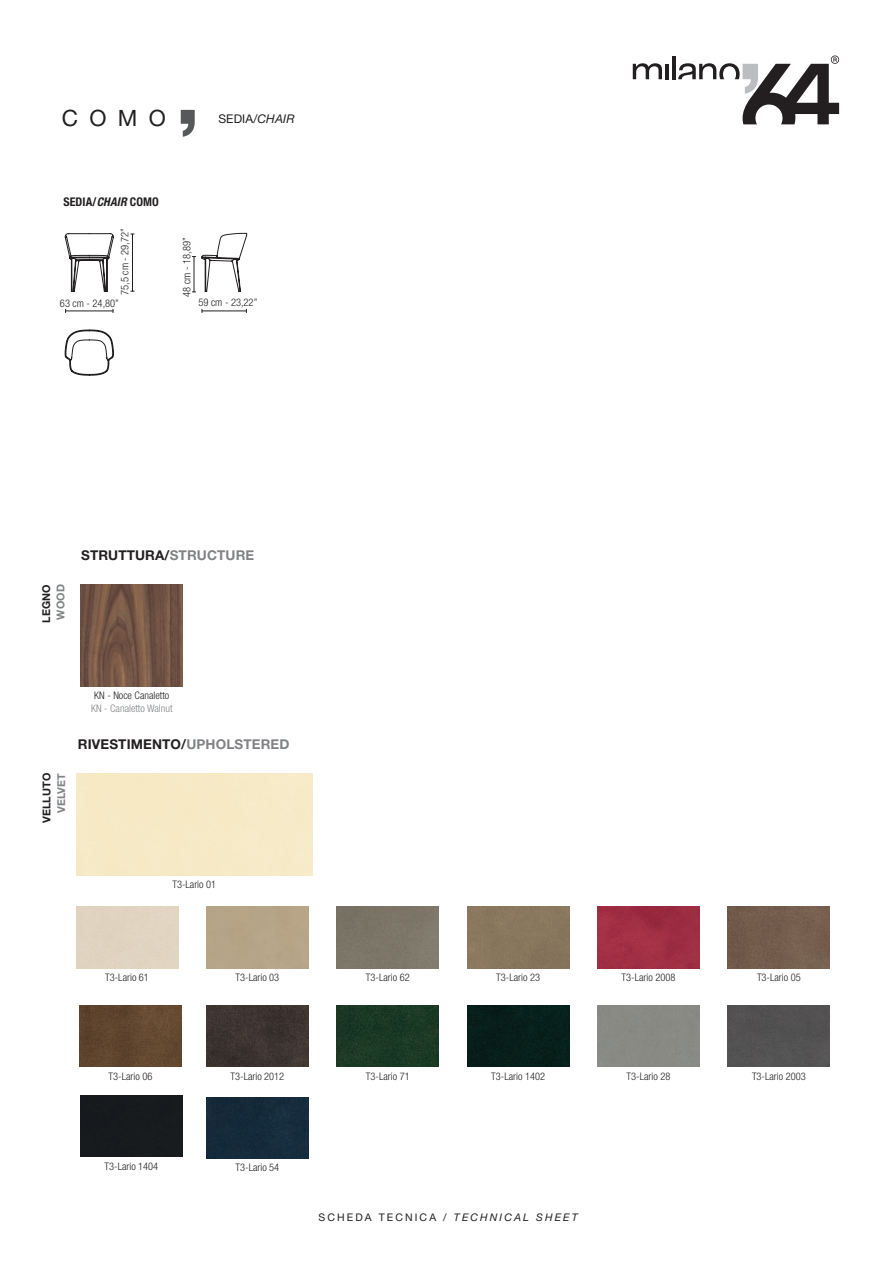
<style>
.page{position:relative;width:893px;height:1263px;background:#fff}
.page>*{position:absolute;margin:0;border:0;box-sizing:border-box;transform-origin:0 0}
.t1{font:22.5px "Helvetica Neue LT Std";color:#231f20}
.t2{font:700 13.5px "Helvetica Neue LT Std";letter-spacing:.01em;color:#231f20}
.t3{font:700 condensed 12px "Helvetica Neue LT Std";letter-spacing:.01em;color:#231f20}
.t4{font:12px "Helvetica Neue LT Std";letter-spacing:.01em;color:#231f20}
.t5{font:700 10.8px "Helvetica Neue LT Std";letter-spacing:.01em;color:#231f20}
.t6{font:700 10.8px "Helvetica Neue LT Std";letter-spacing:.01em;color:#808285}
.t7{font:300 condensed 10.5px "Helvetica Neue LT Std";color:#231f20}
.t8{font:10.5px "Helvetica Neue LT Std";letter-spacing:.2em;color:#231f20}
.t9{font:300 condensed 10.35px "Helvetica Neue LT Std";color:#231f20}
.t10{font:300 condensed 10.35px "Helvetica Neue LT Std";color:#808285}
.s1{font-style:italic}
.s2{color:#808285}
</style>
<div class="page">
<svg style="left:633px;top:63px;width:29px;height:16px"></svg>
<hr style="left:665px;top:64px;width:4px;height:15px;background:#231f20">
<hr style="left:672px;top:56px;width:4px;height:23px;background:#231f20">
<svg style="left:678px;top:56px;width:161px;height:68px"></svg>
<svg style="left:181px;top:110px;width:14px;height:27px"></svg>
<svg style="left:64px;top:233px;width:183px;height:143px"></svg>
<img style="left:81px;top:584px;width:102px;height:102px">
<div style="left:337px;top:907px;width:102px;height:61px;background:#7c7669"></div>
<div style="left:467px;top:907px;width:102px;height:61px;background:#89765e"></div>
<div style="left:597px;top:907px;width:102px;height:61px;background:#a02e44"></div>
<div style="left:728px;top:907px;width:102px;height:61px;background:#755d4d"></div>
<img style="left:79px;top:1005px;width:103px;height:62px">
<img style="left:206px;top:1005px;width:102px;height:62px">
<img style="left:337px;top:1005px;width:102px;height:62px">
<div style="left:467px;top:1005px;width:102px;height:62px;background:#071f1a"></div>
<div style="left:728px;top:1005px;width:102px;height:62px;background:#535252"></div>
<div style="left:80px;top:1096px;width:102px;height:61px;background:#171b1e"></div>
<div style="left:206px;top:1097px;width:102px;height:61px;background:#152b3b"></div>
<p class="t1" style="left:62px;top:105px;width:105px">COMO</p>
<p class="t4" style="left:218px;top:112px;width:78px">SEDIA/<span class="s1">CHAIR</span></p>
<p class="t3" style="left:63px;top:194px;width:97px">SEDIA/<span class="s1">CHAIR</span> COMO</p>
<p class="t7" style="left:119px;top:295px;width:68px;rotate:-90deg">75,5 cm - 29,72”</p>
<p class="t7" style="left:181px;top:297px;width:60px;rotate:-90deg">48 cm - 18,89”</p>
<p class="t7" style="left:60px;top:297px;width:60px">63 cm - 24,80”</p>
<p class="t7" style="left:198px;top:296px;width:60px">59 cm - 23,22”</p>
<p class="t5" style="left:40px;top:623px;width:40px;rotate:-90deg">LEGNO</p>
<p class="t6" style="left:54px;top:620px;width:37px;rotate:-90deg">WOOD</p>
<p class="t2" style="left:81px;top:547px;width:175px">STRUTTURA/<span class="s2">STRUCTURE</span></p>
<p class="t5" style="left:40px;top:823px;width:52px;rotate:-90deg">VELLUTO</p>
<p class="t6" style="left:54px;top:813px;width:42px;rotate:-90deg">VELVET</p>
<p class="t9" style="left:94px;top:690px;width:77px">KN - Noce Canaletto</p>
<p class="t10" style="left:91px;top:702px;width:83px">KN - Canaletto Walnut</p>
<p class="t2" style="left:78px;top:735px;width:213px">RIVESTIMENTO/<span class="s2">UPHOLSTERED</span></p>
<p class="t9" style="left:172px;top:878px;width:45px">T3-Lario 01</p>
<p class="t9" style="left:105px;top:971px;width:45px">T3-Lario 61</p>
<p class="t9" style="left:236px;top:971px;width:45px">T3-Lario 03</p>
<p class="t9" style="left:366px;top:971px;width:45px">T3-Lario 62</p>
<p class="t9" style="left:496px;top:971px;width:45px">T3-Lario 23</p>
<p class="t9" style="left:622px;top:971px;width:55px">T3-Lario 2008</p>
<p class="t9" style="left:757px;top:971px;width:45px">T3-Lario 05</p>
<p class="t9" style="left:109px;top:1070px;width:45px">T3-Lario 06</p>
<p class="t9" style="left:231px;top:1070px;width:55px">T3-Lario 2012</p>
<p class="t9" style="left:366px;top:1070px;width:45px">T3-Lario 71</p>
<p class="t9" style="left:491px;top:1070px;width:55px">T3-Lario 1402</p>
<p class="t9" style="left:627px;top:1070px;width:45px">T3-Lario 28</p>
<p class="t9" style="left:752px;top:1070px;width:55px">T3-Lario 2003</p>
<p class="t9" style="left:105px;top:1160px;width:55px">T3-Lario 1404</p>
<p class="t9" style="left:236px;top:1162px;width:45px">T3-Lario 54</p>
<p class="t8" style="left:319px;top:1210px;width:261px">SCHEDA TECNICA / <span class="s1">TECHNICAL SHEET</span></p>
</div>
